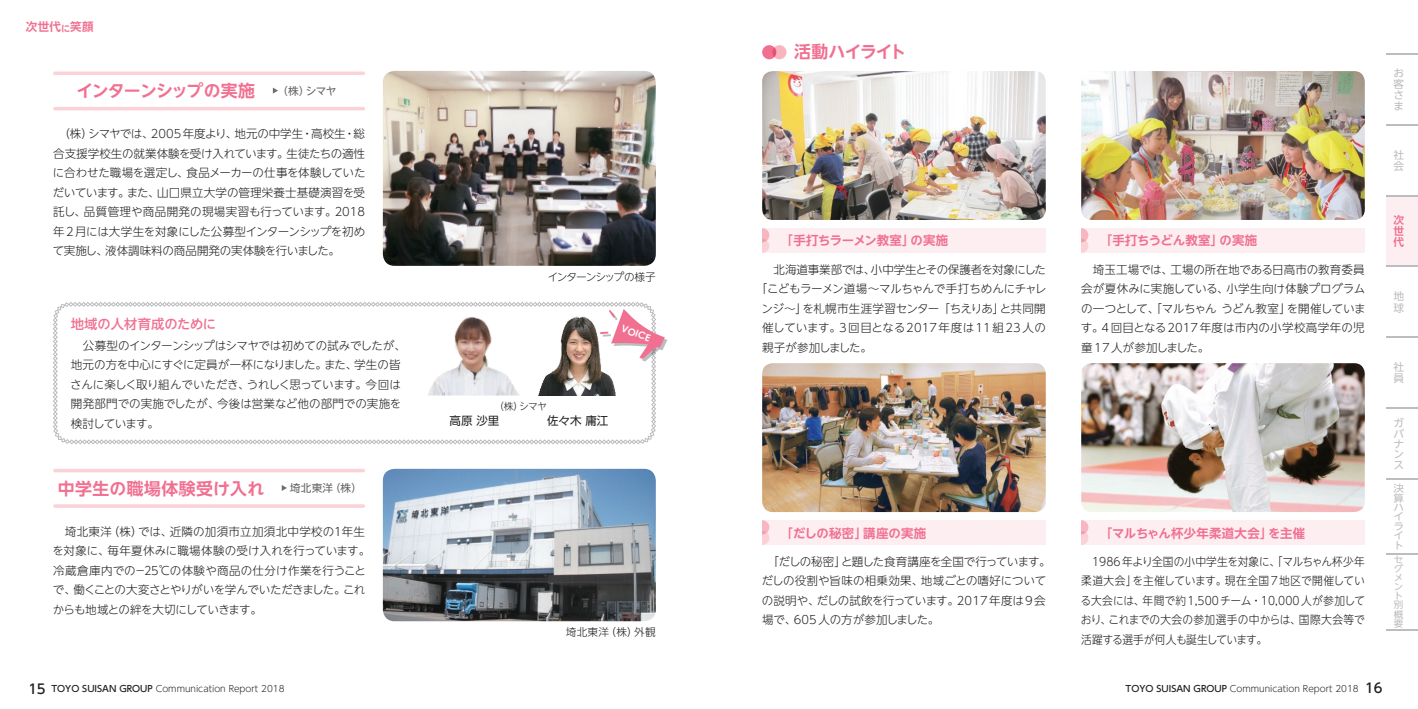
<style>
.page{position:relative;width:1418px;height:709px;background:#fff}
.page>*{position:absolute;margin:0;border:0;box-sizing:border-box;transform-origin:0 0}
.t1{font:700 16.88px "UD Shin Go NT Pro De";letter-spacing:.015em;color:#f17091}
.t2{font:700 16.88px "UD Shin Go NT Pro De";letter-spacing:-.045em;color:#f17091}
.t3{font:700 16.88px "UD Shin Go NT Pro De";letter-spacing:-.05em;color:#f17091}
.t4{font:500 13.25px "UD Shin Go NT Pro";color:#f17091}
.t5{font:700 12.38px "UD Shin Go NT Pro De";letter-spacing:.015em;color:#f17091}
.t6{font:700 12.38px "UD Shin Go NT Pro De";letter-spacing:-.015em;color:#f17091}
.t7{font:300 11.5px/19.5px "UD Shin Go NT Pro";letter-spacing:-.01em;color:#231f20}
.t8{font:300 11.5px/19.5px "UD Shin Go NT Pro";letter-spacing:-.01em;color:#231f20;text-align:justify;scale:.93 1}
.t9{font:300 11.5px "UD Shin Go NT Pro";letter-spacing:.01em;color:#231f20}
.t10{font:300 11.5px "UD Shin Go NT Pro";letter-spacing:-.045em;color:#231f20}
.t11{font:11.5px "UD Shin Go NT Pro";color:#231f20}
.t12{font:700 11.5px "UD Shin Go NT Pro De";color:#f17091}
.t13{font:10.62px/10.2px "UD Shin Go NT Pro";color:#bcbdc0}
.t14{font:10.62px "UD Shin Go NT Pro";letter-spacing:.025em;color:#636366}
.t15{font:300 10.62px "UD Shin Go NT Pro";letter-spacing:-.095em;color:#231f20}
.t16{font:300 10.62px "UD Shin Go NT Pro";letter-spacing:-.055em;color:#231f20}
.t17{font:700 10.62px/11.1px "UD Shin Go NT Pro De";color:#f17091;text-align:justify}
.t18{font:9.88px/9.4px "UD Shin Go NT Pro";color:#bcbdc0;text-align:justify;scale:1.08 1}
.t19{font:300 9.75px "UD Shin Go NT Pro";color:#231f20}
.t20{font:700 9.75px "Century Gothic";color:#fff}
.t21{font:9.12px/9.2px "UD Shin Go NT Pro";color:#bcbdc0;scale:1.05 1}
.t22{font:300 8.88px "UD Shin Go NT Pro";color:#231f20}
.s1{font-size:9.25px}
.s2{font-weight:500;font-size:13.25px}
.s3{font-weight:500}
</style>
<div class="page">
<div style="left:1386px;top:195px;width:31px;height:71px;background:#fdeff1"></div>
<svg style="left:1386px;top:53px;width:31px;height:1px"></svg>
<svg style="left:1386px;top:195px;width:31px;height:1px"></svg>
<svg style="left:1386px;top:337px;width:31px;height:1px"></svg>
<svg style="left:1386px;top:478px;width:31px;height:2px"></svg>
<svg style="left:1386px;top:124px;width:31px;height:1px"></svg>
<svg style="left:1386px;top:266px;width:31px;height:1px"></svg>
<svg style="left:1386px;top:407px;width:31px;height:2px"></svg>
<svg style="left:1386px;top:553px;width:31px;height:1px"></svg>
<svg style="left:1386px;top:629px;width:31px;height:1px"></svg>
<img style="left:762px;top:71px;width:283px;height:149px">
<img style="left:762px;top:363px;width:283px;height:149px">
<img style="left:1081px;top:71px;width:283px;height:149px">
<img style="left:1081px;top:363px;width:283px;height:149px">
<div style="left:762px;top:228px;width:283px;height:25px;background:#fdeff1"></div>
<div style="left:762px;top:520px;width:283px;height:25px;background:#fdeff1"></div>
<div style="left:1081px;top:228px;width:283px;height:25px;background:#fdeff1"></div>
<div style="left:1081px;top:520px;width:283px;height:25px;background:#fdeff1"></div>
<svg style="left:762px;top:228px;width:7px;height:25px"></svg>
<svg style="left:762px;top:520px;width:7px;height:25px"></svg>
<svg style="left:1081px;top:228px;width:7px;height:25px"></svg>
<svg style="left:1081px;top:520px;width:7px;height:25px"></svg>
<svg style="left:53px;top:302px;width:614px;height:142px"></svg>
<img style="left:383px;top:469px;width:273px;height:152px">
<img style="left:383px;top:71px;width:273px;height:195px">
<svg style="left:55px;top:71px;width:308px;height:4px"></svg>
<hr style="left:55px;top:469px;width:308px;height:3px;background:#fad2d8">
<hr style="left:55px;top:107px;width:308px;height:3px;background:#fad2d8">
<hr style="left:55px;top:504px;width:308px;height:4px;background:#fad2d8">
<div style="left:762px;top:45px;width:14px;height:14px;background:#f17091;border-radius:50%"></div>
<svg style="left:772px;top:45px;width:14px;height:14px"></svg>
<svg style="left:273px;top:88px;width:5px;height:6px"></svg>
<svg style="left:282px;top:485px;width:5px;height:6px"></svg>
<p class="t12" style="left:26px;top:18px;width:69px">次世代<span class="s1">に</span>笑顔</p>
<p class="t2" style="left:76px;top:77px;width:180px">インターンシップの実施</p>
<p class="t14" style="left:277px;top:82px;width:61px">（株）シマヤ</p>
<p class="t7" style="left:53px;top:124px;width:314px;text-align:justify">　（株）シマヤでは、2005 年度より、地元の中学生・高校生・総合支援学校生の就業体験を受け入れています。生徒たちの適性に合わせた職場を選定し、食品メーカーの仕事を体験していただいています。また、山口県立大学の管理栄養士基礎演習を受託し、品質管理や商品開発の現場実習も行っています。2018年 2月には大学生を対象にした公募型インターンシップを初めて実施し、液体調味料の商品開発の実体験を行いました。</p>
<p class="t4" style="left:71px;top:313px;width:147px">地域の人材育成のために</p>
<p class="t7" style="left:70px;top:335px;width:337px">　公募型のインターンシップはシマヤでは初めての試みでしたが、地元の方を中心にすぐに定員が一杯になりました。また、学生の皆さんに楽しく取り組んでいただき、うれしく思っています。今回は開発部門での実施でしたが、今後は営業など他の部門での実施を検討しています。</p>
<p class="t1" style="left:58px;top:474px;width:208px">中学生の職場体験受け入れ</p>
<p class="t14" style="left:290px;top:479px;width:74px">埼北東洋（株）</p>
<p class="t7" style="left:52px;top:521px;width:319px">　埼北東洋（株）では、近隣の加須市立加須北中学校の１年生を対象に、毎年夏休みに職場体験の受け入れを行っています。冷蔵倉庫内での－２５℃の体験や商品の仕分け作業を行うことで、働くことの大変さとやりがいを学んでいただきました。これからも地域との絆を大切にしていきます。</p>
<p class="t15" style="left:548px;top:268px;width:110px">インターンシップの様子</p>
<p class="t20" style="left:624px;top:321px;width:32px;rotate:20deg">VOICE</p>
<p class="t19" style="left:494px;top:398px;width:54px">（株）シマヤ</p>
<p class="t11" style="left:449px;top:411px;width:51px">高原沙里</p>
<p class="t11" style="left:547px;top:411px;width:63px">佐々木庸江</p>
<p class="t16" style="left:566px;top:623px;width:91px">埼北東洋（株）外観</p>
<p class="t3" style="left:794px;top:38px;width:114px">活動ハイライト</p>
<p class="t13" style="left:1393px;top:67px;width:12px;line-height:10.9px;text-align:justify">お客さま</p>
<p class="t13" style="left:1393px;top:149px;width:12px;line-height:11.1px">社会</p>
<p class="t6" style="left:780px;top:231px;width:169px">「手打ちラーメン教室」の実施</p>
<p class="t5" style="left:1099px;top:231px;width:159px">「手打ちうどん教室」の実施</p>
<p class="t17" style="left:1393px;top:214px;width:12px">次世代</p>
<p class="t7" style="left:762px;top:259px;width:285px">　北海道事業部では、小中学生とその保護者を対象にした</p>
<p class="t7" style="left:756px;top:279px;width:292px">「こどもラーメン道場～マルちゃんで手打ちめんにチャレ</p>
<p class="t7" style="left:761px;top:298px;width:286px">ンジ～」を札幌市生涯学習センター「ちえりあ」と共同開</p>
<p class="t9" style="left:762px;top:318px;width:285px">催しています。3回目となる2017年度は11組23人の</p>
<p class="t10" style="left:762px;top:338px;width:111px">親子が参加しました。</p>
<p class="t7" style="left:1080px;top:259px;width:286px;text-align:justify">　埼玉工場では、工場の所在地である日高市の教育委員会が夏休みに実施している、小学生向け体験プログラムの一つとして、「マルちゃんうどん教室」を開催しています。4回目となる2017年度は市内の小学校高学年の児童17人が参加しました。</p>
<p class="t13" style="left:1393px;top:290px;width:12px;line-height:11.1px">地球</p>
<p class="t13" style="left:1393px;top:361px;width:12px;line-height:11.1px">社員</p>
<p class="t13" style="left:1393px;top:418px;width:12px;text-align:justify">ガバナンス</p>
<p class="t5" style="left:780px;top:523px;width:147px">「だしの秘密」講座の実施</p>
<p class="t7" style="left:762px;top:551px;width:290px">　「だしの秘密」と題した食育講座を全国で行っています。だしの役割や旨味の相乗効果、地域ごとの嗜好についての説明や、だしの試飲を行っています。2017年度は9会場で、605人の方が参加しました。</p>
<p class="t5" style="left:1099px;top:523px;width:207px">「マルちゃん杯少年柔道大会」を主催</p>
<p class="t8" style="left:1080px;top:551px;width:307px">　1986年より全国の小中学生を対象に、「マルちゃん杯少年柔道大会」を主催しています。現在全国7地区で開催している大会には、年間で約1,500チーム・10,000人が参加しており、これまでの大会の参加選手の中からは、国際大会等で活躍する選手が何人も誕生しています。</p>
<p class="t18" style="left:1393px;top:483px;width:11px">決算ハイライト</p>
<p class="t21" style="left:1393px;top:554px;width:11px">セグメント別概要</p>
<p class="t22" style="left:28px;top:681px;width:258px"><span class="s2">15</span> <span class="s3">TOYO SUISAN GROUP</span> Communication Report 2018</p>
<p class="t22" style="left:1125px;top:681px;width:258px"><span class="s3">TOYO SUISAN GROUP</span> Communication Report 2018 <span class="s2">16</span></p>
</div>
